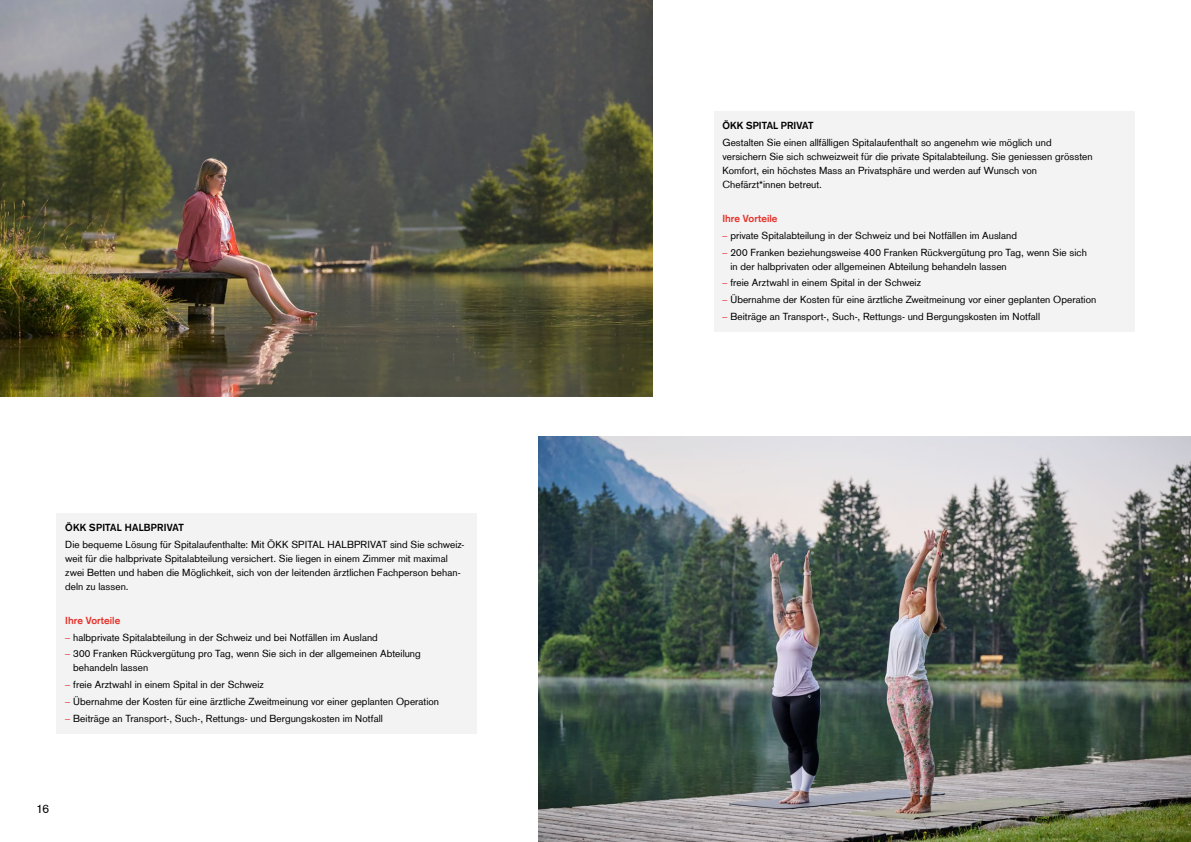
<style>
.page{position:relative;width:1191px;height:842px;background:#fff}
.page>*{position:absolute;margin:0;border:0;box-sizing:border-box;transform-origin:0 0}
.t1{font:12px "Basic Commercial LT Com";color:#000}
.t2{font:10px/14px "Basic Commercial LT Com";letter-spacing:.005em;color:#000}
.t3{font:700 10px "Basic Commercial LT Com";letter-spacing:.02em;color:#000}
.t4{font:700 10px "Basic Commercial LT Com";letter-spacing:.005em;color:#e5322b}
.s1{color:#e5322b}
</style>
<div class="page">
<div style="left:57px;top:513px;width:420px;height:220px;background:#f3f3f3"></div>
<img style="left:0;top:0;width:652px;height:397px">
<img style="left:539px;top:437px;width:652px;height:405px">
<div style="left:714px;top:111px;width:420px;height:220px;background:#f3f3f3"></div>
<p class="t3" style="left:65px;top:522px;width:120px">ÖKK SPITAL HALBPRIVAT</p>
<p class="t2" style="left:65px;top:538px;width:401px">Die bequeme Lösung für Spitalaufenthalte: Mit ÖKK SPITAL HALBPRIVAT sind Sie schweiz&shy;weit für die halbprivate Spitalabteilung versichert. Sie liegen in einem Zimmer mit maximal zwei Betten und haben die Möglichkeit, sich von der leitenden ärztlichen Fachperson behan&shy;deln zu lassen.</p>
<p class="t4" style="left:65px;top:614px;width:57px">Ihre Vorteile</p>
<p class="t2" style="left:65px;top:630px;width:314px"><span class="s1">–</span> halbprivate Spitalabteilung in der Schweiz und bei Notfällen im Ausland</p>
<p class="t2" style="left:73px;top:647px;width:349px;text-indent:-8px"><span class="s1">–</span> 300 Franken Rückvergütung pro Tag, wenn Sie sich in der allgemeinen Abteilung behandeln lassen</p>
<p class="t2" style="left:65px;top:678px;width:200px"><span class="s1">–</span> freie Arztwahl in einem Spital in der Schweiz</p>
<p class="t2" style="left:65px;top:695px;width:375px"><span class="s1">–</span> Übernahme der Kosten für eine ärztliche Zweitmeinung vor einer geplanten Operation</p>
<p class="t2" style="left:65px;top:711px;width:319px"><span class="s1">–</span> Beiträge an Transport-, Such-, Rettungs- und Bergungskosten im Notfall</p>
<p class="t1" style="left:36px;top:801px;width:15px">16</p>
<p class="t3" style="left:722px;top:120px;width:93px">ÖKK SPITAL PRIVAT</p>
<p class="t2" style="left:722px;top:136px;width:372px">Gestalten Sie einen allfälligen Spitalaufenthalt so angenehm wie möglich und versichern Sie sich schweizweit für die private Spitalabteilung. Sie geniessen grössten Komfort, ein höchstes Mass an Privatsphäre und werden auf Wunsch von Chefärzt*innen betreut.</p>
<p class="t4" style="left:722px;top:213px;width:57px">Ihre Vorteile</p>
<p class="t2" style="left:722px;top:228px;width:296px"><span class="s1">–</span> private Spitalabteilung in der Schweiz und bei Notfällen im Ausland</p>
<p class="t2" style="left:730px;top:245px;width:358px;text-indent:-8px"><span class="s1">–</span> 200 Franken beziehungsweise 400 Franken Rückvergütung pro Tag, wenn Sie sich in der halbprivaten oder allgemeinen Abteilung behandeln lassen</p>
<p class="t2" style="left:722px;top:276px;width:200px"><span class="s1">–</span> freie Arztwahl in einem Spital in der Schweiz</p>
<p class="t2" style="left:722px;top:293px;width:375px"><span class="s1">–</span> Übernahme der Kosten für eine ärztliche Zweitmeinung vor einer geplanten Operation</p>
<p class="t2" style="left:722px;top:310px;width:319px"><span class="s1">–</span> Beiträge an Transport-, Such-, Rettungs- und Bergungskosten im Notfall</p>
</div>
